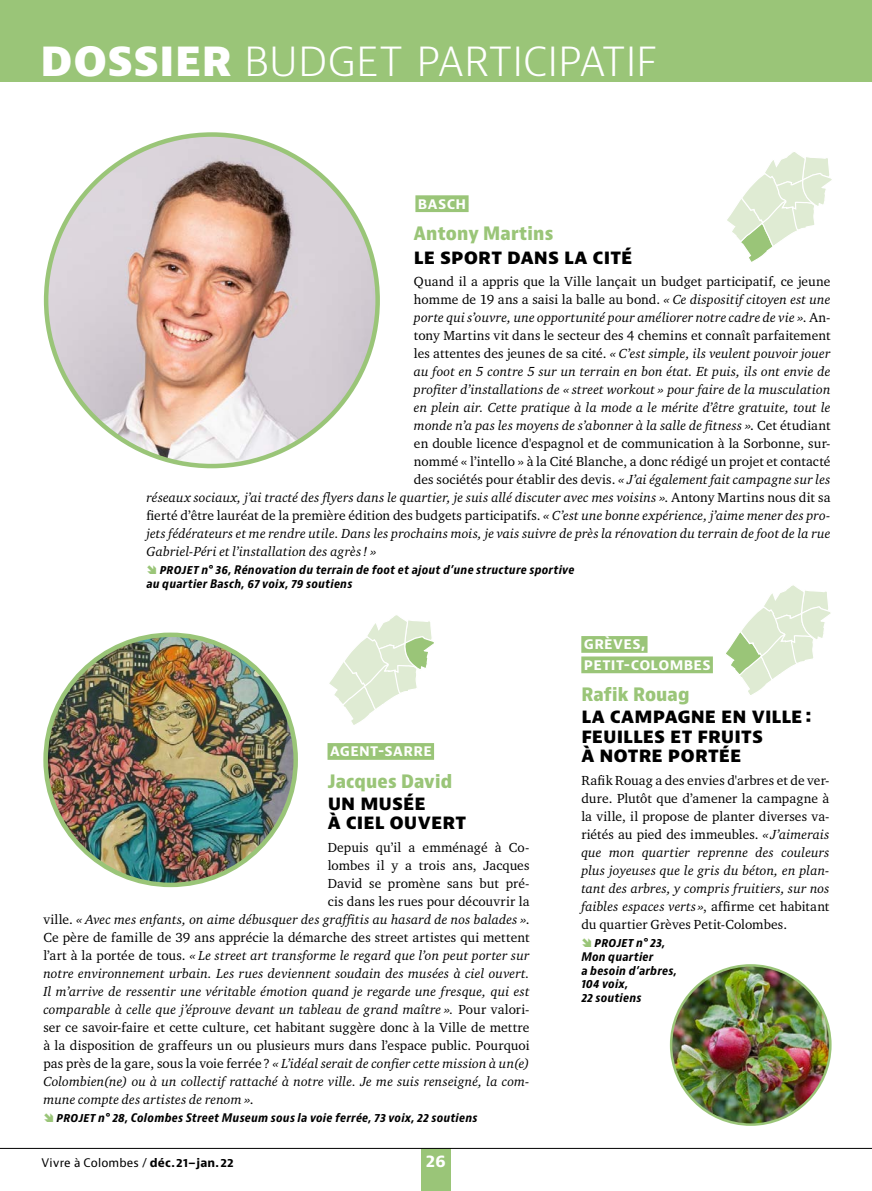
<style>
.page{position:relative;width:872px;height:1191px;background:#fff}
.page>*{position:absolute;margin:0;border:0;box-sizing:border-box;transform-origin:0 0}
.t1{font:300 42.75px "Bernino Sans";letter-spacing:-.02em;color:#fff}
.t2{font:800 18px/19.5px "Bernino Sans";letter-spacing:.005em;color:#000}
.t3{font:700 condensed 18px "Bernino Sans";letter-spacing:.01em;color:#9ac578}
.t4{font:700 16.5px "Bernino Sans";color:#fff}
.t5{font:700 14.1px/20.4px "Bernino Sans";letter-spacing:.025em;color:#fff}
.t6{font:italic 13.5px "Charter ITC";letter-spacing:.01em;color:#000}
.t7{font:13.5px/18px "Charter ITC";letter-spacing:.005em;color:#000;text-align:justify}
.t8{font:italic 700 condensed 11.55px/13.8px "Bernino Sans";letter-spacing:.025em;color:#000}
.t9{font:11.55px "Bernino Sans";letter-spacing:.01em;color:#000}
.s1{font-weight:800}
.s2{font-style:italic}
.s3{font-style:normal}
.s4{color:#9ac578}
.s5{font-weight:700}
</style>
<div class="page">
<div style="left:0;top:0;width:872px;height:81px;background:#9ac578"></div>
<div style="left:421px;top:1148px;width:30px;height:43px;background:#9ac578"></div>
<div style="left:415px;top:195px;width:53px;height:17px;background:#9ac578"></div>
<div style="left:327px;top:743px;width:107px;height:17px;background:#9ac578"></div>
<div style="left:581px;top:636px;width:66px;height:17px;background:#9ac578"></div>
<div style="left:581px;top:656px;width:132px;height:17px;background:#9ac578"></div>
<img style="left:46px;top:134px;width:332px;height:332px;border-radius:166px">
<img style="left:46px;top:635px;width:250px;height:250px;border-radius:125px">
<svg style="left:329px;top:615px;width:105px;height:110px"></svg>
<svg style="left:727px;top:152px;width:105px;height:110px"></svg>
<svg style="left:726px;top:585px;width:105px;height:110px"></svg>
<hr style="left:0;top:1148px;width:872px;height:1px;background:#000">
<img style="left:671px;top:966px;width:159px;height:158px">
<h1 class="t1" style="left:40px;top:32px;width:619px"><span class="s1">DOSSIER</span> BUDGET PARTICIPATIF</h1>
<p class="t5" style="left:418px;top:193px;width:50px">BASCH</p>
<h2 class="t3" style="left:414px;top:222px;width:141px">Antony Martins</h2>
<h2 class="t2" style="left:414px;top:247px;width:220px">LE SPORT DANS LA CITÉ</h2>
<p class="t7" style="left:414px;top:272px;width:418px">Quand il a appris que la Ville lançait un budget participatif, ce jeune</p>
<p class="t7" style="left:414px;top:290px;width:418px">homme de 19 ans a saisi la balle au bond. <span class="s2">« Ce dispositif citoyen est une</span></p>
<p class="t6" style="left:414px;top:309px;width:418px">porte qui s’ouvre, une opportunité pour améliorer notre cadre de vie »<span class="s3">. An-</span></p>
<p class="t7" style="left:414px;top:326px;width:418px">tony Martins vit dans le secteur des 4 chemins et connaît parfaitement</p>
<p class="t6" style="left:414px;top:345px;width:418px"><span class="s3">les attentes des jeunes de sa cité.</span> « C’est simple, ils veulent pouvoir jouer</p>
<p class="t6" style="left:414px;top:363px;width:418px">au foot en 5 contre 5 sur un terrain en bon état. Et puis, ils ont envie de</p>
<p class="t6" style="left:414px;top:381px;width:418px">profiter d’installations de « street workout » pour faire de la musculation</p>
<p class="t6" style="left:414px;top:399px;width:418px">en plein air. Cette pratique à la mode a le mérite d’être gratuite, tout le</p>
<p class="t6" style="left:414px;top:417px;width:418px">monde n’a pas les moyens de s’abonner à la salle de fitness »<span class="s3">. Cet étudiant</span></p>
<p class="t7" style="left:414px;top:434px;width:418px">en double licence d'espagnol et de communication à la Sorbonne, sur-</p>
<p class="t7" style="left:414px;top:452px;width:418px">nommé « l’intello » à la Cité Blanche, a donc rédigé un projet et contacté</p>
<p class="t6" style="left:414px;top:471px;width:418px"><span class="s3">des sociétés pour établir des devis.</span> « J’ai également fait campagne sur les</p>
<p class="t6" style="left:146px;top:489px;width:685px">réseaux sociaux, j’ai tracté des flyers dans le quartier, je suis allé discuter avec mes voisins »<span class="s3">. Antony Martins nous dit sa</span></p>
<p class="t7" style="left:146px;top:506px;width:685px">fierté d’être lauréat de la première édition des budgets participatifs. <span class="s2">« C’est une bonne expérience, j’aime mener des pro-</span></p>
<p class="t6" style="left:146px;top:525px;width:685px">jets fédérateurs et me rendre utile. Dans les prochains mois, je vais suivre de près la rénovation du terrain de foot de la rue</p>
<p class="t6" style="left:146px;top:543px;width:231px">Gabriel-Péri et l’installation des agrès! »</p>
<p class="t8" style="left:146px;top:563px;width:429px"><span class="s4">➔</span> PROJET n° 36, Rénovation du terrain de foot et ajout d’une structure sportive au quartier Basch, 67 voix, 79 soutiens</p>
<p class="t5" style="left:330px;top:741px;width:103px">AGENT-SARRE</p>
<h2 class="t3" style="left:328px;top:769px;width:126px">Jacques David</h2>
<h2 class="t2" style="left:328px;top:793px;width:140px">UN MUSÉE<br>À CIEL OUVERT</h2>
<p class="t7" style="left:328px;top:837px;width:203px">Depuis qu’il a emménagé à Co-</p>
<p class="t7" style="left:328px;top:855px;width:203px">lombes il y a trois ans, Jacques</p>
<p class="t7" style="left:328px;top:873px;width:203px">David se promène sans but pré-</p>
<p class="t7" style="left:328px;top:891px;width:203px">cis dans les rues pour découvrir la</p>
<p class="t6" style="left:43px;top:910px;width:487px"><span class="s3">ville.</span> « Avec mes enfants, on aime débusquer des graffitis au hasard de nos balades »<span class="s3">.</span></p>
<p class="t7" style="left:43px;top:927px;width:487px">Ce père de famille de 39 ans apprécie la démarche des street artistes qui mettent</p>
<p class="t6" style="left:43px;top:946px;width:488px"><span class="s3">l’art à la portée de tous.</span> « Le street art transforme le regard que l’on peut porter sur</p>
<p class="t6" style="left:43px;top:964px;width:487px">notre environnement urbain. Les rues deviennent soudain des musées à ciel ouvert.</p>
<p class="t6" style="left:43px;top:982px;width:487px">Il m’arrive de ressentir une véritable émotion quand je regarde une fresque, qui est</p>
<p class="t6" style="left:43px;top:1000px;width:487px">comparable à celle que j’éprouve devant un tableau de grand maître ». <span class="s3">Pour valori-</span></p>
<p class="t7" style="left:43px;top:1017px;width:488px">ser ce savoir-faire et cette culture, cet habitant suggère donc à la Ville de mettre</p>
<p class="t7" style="left:43px;top:1035px;width:487px">à la disposition de graffeurs un ou plusieurs murs dans l’espace public. Pourquoi</p>
<p class="t6" style="left:43px;top:1054px;width:487px"><span class="s3">pas près de la gare, sous la voie ferrée ?</span> « L’idéal serait de confier cette mission à un(e)</p>
<p class="t6" style="left:43px;top:1072px;width:487px">Colombien(ne) ou à un collectif rattaché à notre ville. Je me suis renseigné, la com-</p>
<p class="t6" style="left:43px;top:1090px;width:212px">mune compte des artistes de renom »<span class="s3">.</span></p>
<p class="t8" style="left:43px;top:1111px;width:436px"><span class="s4">➔</span> PROJET n° 28, Colombes Street Museum sous la voie ferrée, 73 voix, 22 soutiens</p>
<p class="t9" style="left:42px;top:1155px;width:194px">Vivre à Colombes / <span class="s5">déc.21–jan.22</span></p>
<p class="t4" style="left:426px;top:1150px;width:22px">26</p>
<p class="t5" style="left:584px;top:634px;width:128px">GRÈVES,<br>PETIT-COLOMBES</p>
<h2 class="t3" style="left:581px;top:683px;width:110px">Rafik Rouag</h2>
<h2 class="t2" style="left:581px;top:707px;width:232px">LA CAMPAGNE EN VILLE:<br>FEUILLES ET FRUITS<br>À NOTRE PORTÉE</h2>
<p class="t7" style="left:581px;top:770px;width:250px">Rafik Rouag a des envies d'arbres et de ver&shy;dure. Plutôt que d’amener la campagne à la ville, il propose de planter diverses va&shy;riétés au pied des immeubles. <span class="s2">« J’aimerais que mon quartier reprenne des couleurs plus joyeuses que le gris du béton, en plan&shy;tant des arbres, y compris fruitiers, sur nos faibles espaces verts »</span>, affirme cet habitant du quartier Grèves Petit-Colombes.</p>
<p class="t8" style="left:581px;top:936px;width:97px"><span class="s4">➔</span> PROJET n° 23,<br>Mon quartier<br>a besoin d’arbres,<br>104 voix,<br>22 soutiens</p>
</div>
